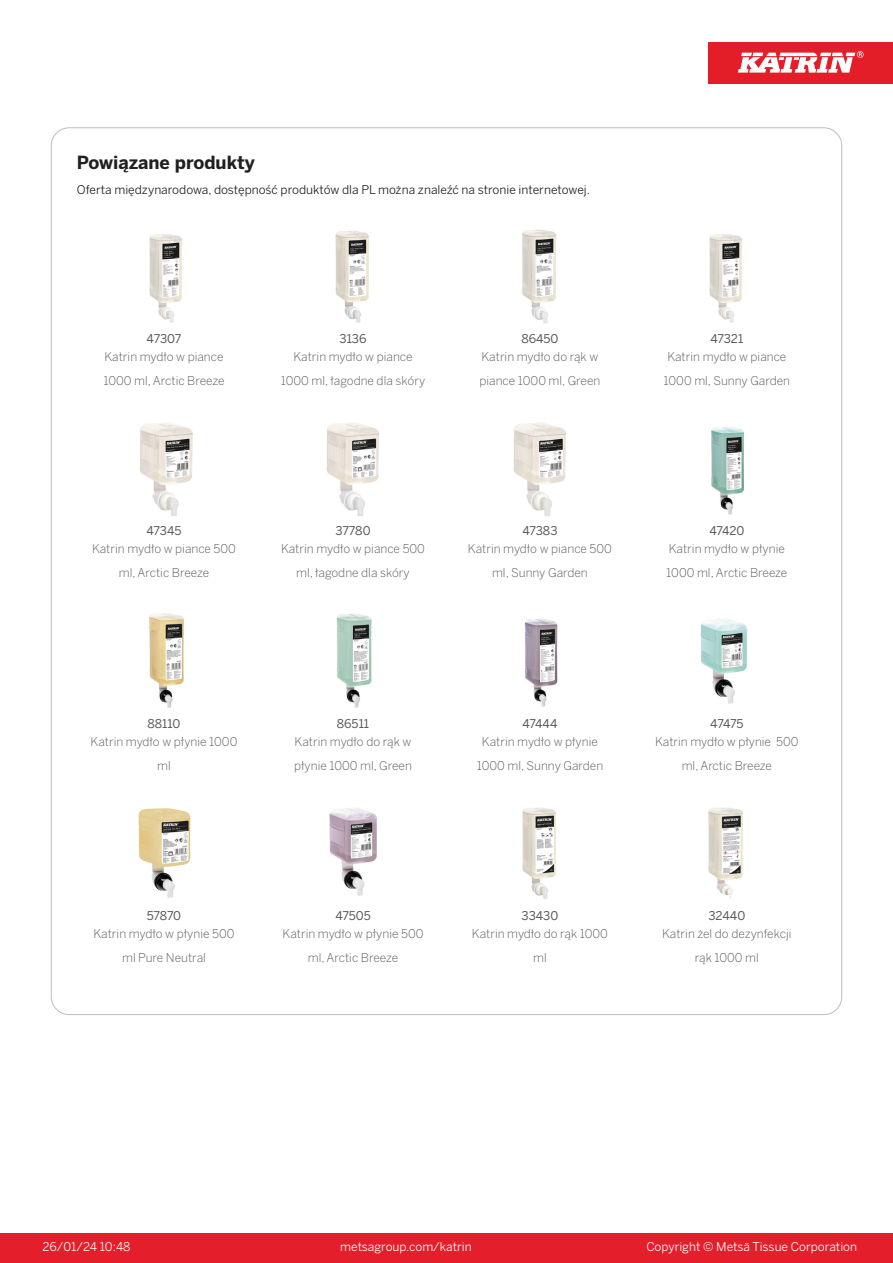
<style>
.page{position:relative;width:893px;height:1263px;background:#fff}
.page>*{position:absolute;margin:0;border:0;box-sizing:border-box;transform-origin:0 0}
.T_TableHeader{font:700 18px "Benton Sans";color:#231f20}
.T_RelatedName{font:300 12px/24px "Benton Sans";color:#57585a;text-align:center}
.T_TableBody{font:12px "Benton Sans";color:#231f20}
.T_RelatedCode{font:12px "Benton Sans";color:#57585a}
.t1{font:12px "Benton Sans";color:#fff}
</style>
<div class="page">
<div style="left:0;top:1233px;width:893px;height:30px;background:#e41e2b"></div>
<div style="left:708px;top:43px;width:185px;height:41px;background:#e31e28"></div>
<svg style="left:738px;top:51px;width:126px;height:22px"></svg>
<img style="left:149px;top:234px;width:33px;height:89px">
<img style="left:335px;top:230px;width:34px;height:93px">
<img style="left:522px;top:229px;width:35px;height:95px">
<img style="left:709px;top:234px;width:33px;height:89px">
<img style="left:140px;top:422px;width:53px;height:94px">
<img style="left:326px;top:422px;width:53px;height:94px">
<img style="left:513px;top:422px;width:53px;height:94px">
<img style="left:711px;top:427px;width:33px;height:88px">
<img style="left:149px;top:613px;width:35px;height:95px">
<img style="left:336px;top:613px;width:36px;height:95px">
<img style="left:524px;top:618px;width:34px;height:89px">
<img style="left:700px;top:619px;width:47px;height:85px">
<img style="left:138px;top:808px;width:53px;height:90px">
<img style="left:329px;top:808px;width:48px;height:88px">
<img style="left:522px;top:807px;width:34px;height:92px">
<img style="left:708px;top:807px;width:35px;height:91px">
<p class="T_TableHeader" style="left:77px;top:151px;width:179px">Powiązane produkty</p>
<p class="T_TableBody" style="left:77px;top:183px;width:515px">Oferta międzynarodowa, dostępność produktów dla PL można znaleźć na stronie internetowej.</p>
<p class="T_RelatedCode" style="left:147px;top:331px;width:36px">47307</p>
<p class="T_RelatedCode" style="left:340px;top:331px;width:28px">3136</p>
<p class="T_RelatedCode" style="left:521px;top:331px;width:39px">86450</p>
<p class="T_RelatedCode" style="left:710px;top:331px;width:34px">47321</p>
<p class="T_RelatedName" style="left:103px;top:345px;width:123px;text-align:left">Katrin mydło w piance<br>1000 ml, Arctic Breeze</p>
<p class="T_RelatedName" style="left:281px;top:345px;width:146px">Katrin mydło w piance<br>1000 ml, łagodne dla skóry</p>
<p class="T_RelatedName" style="left:479px;top:345px;width:122px;text-align:left">Katrin mydło do rąk w piance 1000 ml, Green</p>
<p class="T_RelatedName" style="left:664px;top:345px;width:128px">Katrin mydło w piance<br>1000 ml, Sunny Garden</p>
<p class="T_RelatedCode" style="left:146px;top:524px;width:37px">47345</p>
<p class="T_RelatedCode" style="left:335px;top:524px;width:37px">37780</p>
<p class="T_RelatedCode" style="left:522px;top:524px;width:37px">47383</p>
<p class="T_RelatedCode" style="left:709px;top:524px;width:37px">47420</p>
<p class="T_RelatedName" style="left:92px;top:537px;width:145px">Katrin mydło w piance 500 ml, Arctic Breeze</p>
<p class="T_RelatedName" style="left:281px;top:537px;width:145px">Katrin mydło w piance 500 ml, łagodne dla skóry</p>
<p class="T_RelatedName" style="left:468px;top:537px;width:145px">Katrin mydło w piance 500 ml, Sunny Garden</p>
<p class="T_RelatedName" style="left:666px;top:537px;width:123px;text-align:left">Katrin mydło w płynie<br>1000 ml, Arctic Breeze</p>
<p class="T_RelatedCode" style="left:147px;top:716px;width:35px">88110</p>
<p class="T_RelatedCode" style="left:337px;top:716px;width:34px">86511</p>
<p class="T_RelatedCode" style="left:522px;top:716px;width:36px">47444</p>
<p class="T_RelatedCode" style="left:710px;top:716px;width:35px">47475</p>
<p class="T_RelatedName" style="left:91px;top:729px;width:148px">Katrin mydło w płynie 1000 ml</p>
<p class="T_RelatedName" style="left:294px;top:729px;width:119px;text-align:left">Katrin mydło do rąk w płynie 1000 ml, Green</p>
<p class="T_RelatedName" style="left:477px;top:729px;width:128px">Katrin mydło w płynie<br>1000 ml, Sunny Garden</p>
<p class="T_RelatedName" style="left:655px;top:729px;width:145px">Katrin mydło w płynie 500 ml, Arctic Breeze</p>
<p class="T_RelatedCode" style="left:147px;top:908px;width:36px">57870</p>
<p class="T_RelatedCode" style="left:335px;top:908px;width:37px">47505</p>
<p class="T_RelatedCode" style="left:521px;top:908px;width:38px">33430</p>
<p class="T_RelatedCode" style="left:708px;top:908px;width:38px">32440</p>
<p class="T_RelatedName" style="left:94px;top:921px;width:142px">Katrin mydło w płynie 500 ml Pure Neutral</p>
<p class="T_RelatedName" style="left:283px;top:921px;width:142px">Katrin mydło w płynie 500 ml, Arctic Breeze</p>
<p class="T_RelatedName" style="left:472px;top:921px;width:138px">Katrin mydło do rąk 1000 ml</p>
<p class="T_RelatedName" style="left:662px;top:921px;width:131px">Katrin żel do dezynfekcji rąk 1000 ml</p>
<p class="t1" style="left:43px;top:1239px;width:90px">26/01/24 10:48</p>
<p class="t1" style="left:340px;top:1239px;width:133px">metsagroup.com/katrin</p>
<p class="t1" style="left:646px;top:1239px;width:212px">Copyright © Metsä Tissue Corporation</p>
</div>
